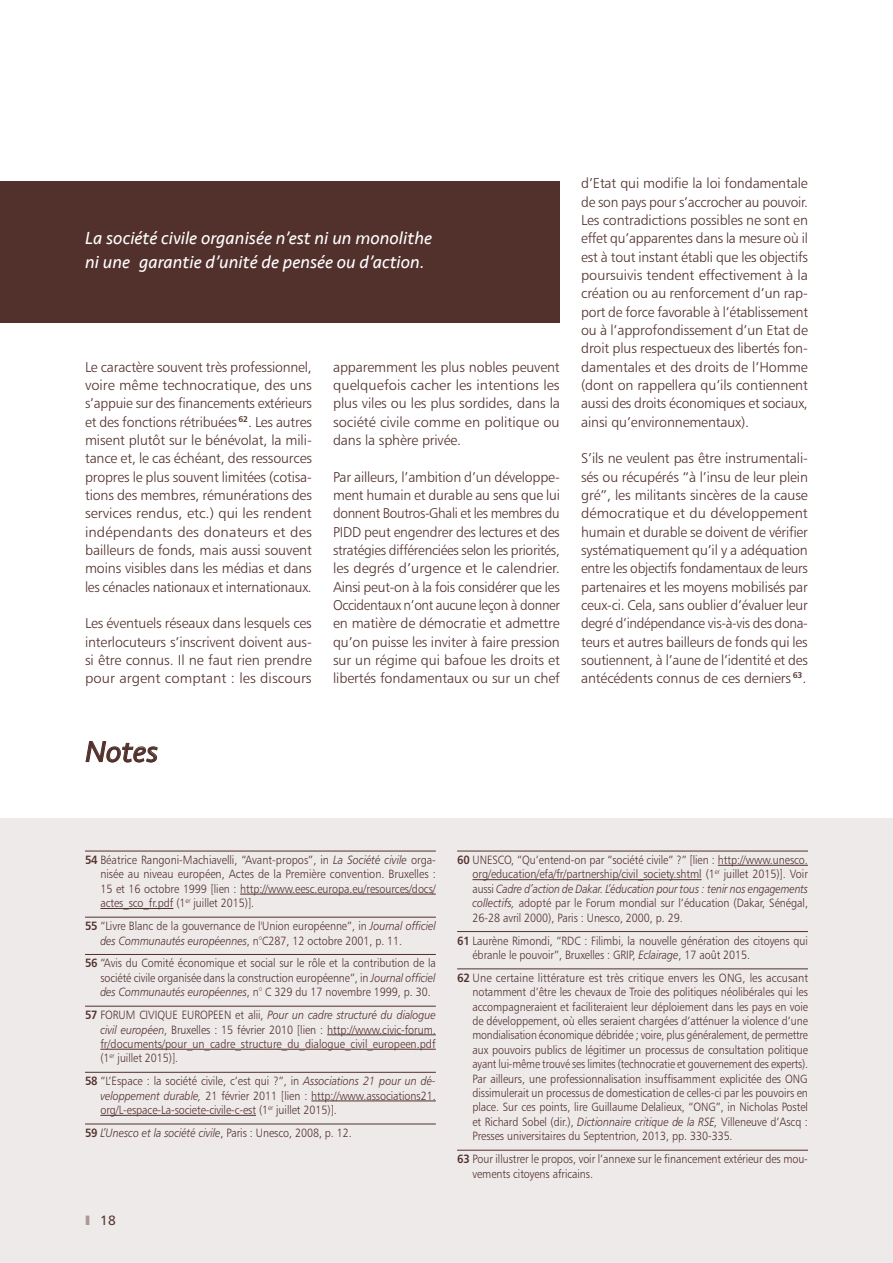
<style>
.page{position:relative;width:893px;height:1263px;background:#fff}
.page>*{position:absolute;margin:0;border:0;box-sizing:border-box;transform-origin:0 0}
.t1{font:italic 30px "Seravek";color:#52302c}
.t2{font:italic 18px/24px "Seravek";color:#fff}
.t3{font:14.25px/18.3px "Humanist 777 BT Light B";letter-spacing:-.01em;color:#52302c;text-align:justify}
.t4{font:13.5px "Humanist 777 BT Roman B";color:#52302c}
.t5{font:12px/14.4px "Humanist 777 BT Light B";letter-spacing:-.005em;color:#52302c;scale:.9 1}
.t6{font:12px/14.4px "Humanist 777 BT Light B";letter-spacing:-.005em;color:#52302c;text-align:justify;scale:.93 1}
.t7{font:12px/14.4px "Humanist 777 BT Light B";letter-spacing:-.005em;color:#52302c;text-align:justify;scale:.91 1}
.t8{font:12px "Humanist 777 BT Light Italic B";letter-spacing:-.01em;color:#52302c;scale:.9 1}
.t9{font:12px "Humanist 777 BT Light Italic B";letter-spacing:-.01em;color:#52302c;scale:.89 1}
.s1{font-family:"Humanist 777 BT Bold B"}
.s2{font-family:"Humanist 777 BT Light Italic B"}
.s3{font-family:"Humanist 777 BT Light B"}
.s4{font-family:"Humanist 777 BT Extra Black B";color:#a99896}
</style>
<div class="page">
<div style="left:0;top:819px;width:893px;height:444px;background:#eeeaea"></div>
<hr style="left:85px;top:851px;width:351px;height:1px;background:#52302c">
<hr style="left:240px;top:894px;width:196px;height:1px;background:#52302c">
<hr style="left:100px;top:908px;width:73px;height:1px;background:#52302c">
<hr style="left:85px;top:917px;width:351px;height:1px;background:#52302c">
<hr style="left:85px;top:954px;width:351px;height:1px;background:#52302c">
<hr style="left:85px;top:1006px;width:351px;height:1px;background:#52302c">
<hr style="left:327px;top:1034px;width:109px;height:1px;background:#52302c">
<hr style="left:100px;top:1049px;width:336px;height:1px;background:#52302c">
<hr style="left:85px;top:1072px;width:351px;height:1px;background:#52302c">
<hr style="left:311px;top:1101px;width:125px;height:1px;background:#52302c">
<hr style="left:100px;top:1115px;width:156px;height:1px;background:#52302c">
<hr style="left:85px;top:1124px;width:351px;height:1px;background:#52302c">
<hr style="left:457px;top:851px;width:351px;height:1px;background:#52302c">
<hr style="left:718px;top:865px;width:90px;height:1px;background:#52302c">
<hr style="left:472px;top:879px;width:230px;height:1px;background:#52302c">
<hr style="left:457px;top:931px;width:351px;height:1px;background:#52302c">
<hr style="left:457px;top:968px;width:351px;height:1px;background:#52302c">
<hr style="left:457px;top:1150px;width:351px;height:1px;background:#52302c">
<svg style="left:85px;top:741px;width:73px;height:22px"></svg>
<div style="left:0;top:181px;width:560px;height:141px;background:#52302c"></div>
<p class="t2" style="left:85px;top:226px;width:349px">La société civile organisée n’est ni un monolithe ni une garantie d’unité de pensée ou d’action.</p>
<p class="t3" style="left:85px;top:357px;width:228px">Le caractère souvent très professionnel, voire même technocratique, des uns s’appuie sur des financements extérieurs et des fonctions rétribuées <sup>62</sup>. Les autres misent plutôt sur le bénévolat, la mili&shy;tance et, le cas échéant, des ressources propres le plus souvent limitées (cotisa&shy;tions des membres, rémunérations des services rendus, etc.) qui les rendent indépendants des donateurs et des bailleurs de fonds, mais aussi souvent moins visibles dans les médias et dans les cénacles nationaux et internationaux.</p>
<p class="t3" style="left:85px;top:614px;width:228px">Les éventuels réseaux dans lesquels ces interlocuteurs s’inscrivent doivent aus&shy;si être connus. Il ne faut rien prendre pour argent comptant : les discours</p>
<p class="t3" style="left:333px;top:357px;width:228px">apparemment les plus nobles peuvent quelquefois cacher les intentions les plus viles ou les plus sordides, dans la société civile comme en politique ou dans la sphère privée.</p>
<p class="t3" style="left:333px;top:467px;width:228px">Par ailleurs, l’ambition d’un développe&shy;ment humain et durable au sens que lui donnent Boutros-Ghali et les membres du PIDD peut engendrer des lectures et des stratégies différenciées selon les priorités, les degrés d’urgence et le calendrier.<br>Ainsi peut-on à la fois considérer que les Occidentaux n’ont aucune leçon à donner en matière de démocratie et admettre qu’on puisse les inviter à faire pression sur un régime qui bafoue les droits et libertés fondamentaux ou sur un chef</p>
<p class="t3" style="left:581px;top:174px;width:228px">d’Etat qui modifie la loi fondamentale de son pays pour s’accrocher au pouvoir.<br>Les contradictions possibles ne sont en effet qu’apparentes dans la mesure où il est à tout instant établi que les objectifs poursuivis tendent effectivement à la création ou au renforcement d’un rap&shy;port de force favorable à l’établissement ou à l’approfondissement d’un Etat de droit plus respectueux des libertés fon&shy;damentales et des droits de l’Homme (dont on rappellera qu’ils contiennent aussi des droits économiques et sociaux, ainsi qu’environnementaux).</p>
<p class="t3" style="left:581px;top:449px;width:228px">S’ils ne veulent pas être instrumentali&shy;sés ou récupérés “à l’insu de leur plein gré”, les militants sincères de la cause démocratique et du développement humain et durable se doivent de vérifier systématiquement qu’il y a adéquation entre les objectifs fondamentaux de leurs partenaires et les moyens mobilisés par ceux-ci. Cela, sans oublier d’évaluer leur degré d’indépendance vis-à-vis des dona&shy;teurs et autres bailleurs de fonds qui les soutiennent, à l’aune de l’identité et des antécédents connus de ces derniers <sup>63</sup>.</p>
<h1 class="t1" style="left:85px;top:728px;width:75px">Notes</h1>
<p class="t7" style="left:100px;top:852px;width:370px;text-indent:-15px"><span class="s1">54</span> Béatrice Rangoni-Machiavelli, “Avant-propos”, in <span class="s2">La Société civile</span> orga&shy;nisée au niveau européen, Actes de la Première convention. Bruxelles :<br>15 et 16 octobre 1999 [lien : http://www.eesc.europa.eu/resources/docs/ actes_sco_fr.pdf (1<sup>er</sup> juillet 2015)].</p>
<p class="t5" style="left:100px;top:918px;width:374px;text-indent:-15px"><span class="s1">55</span> “Livre Blanc de la gouvernance de l'Union européenne”, in <span class="s2">Journal officiel des Communautés européennes</span>, n°C287, 12 octobre 2001, p. 11.</p>
<p class="t5" style="left:100px;top:956px;width:374px;text-align:justify;text-indent:-15px"><span class="s1">56</span> “Avis du Comité économique et social sur le rôle et la contribution de la société civile organisée dans la construction européenne”, in <span class="s2">Journal officiel des Communautés européennes</span>, n° C 329 du 17 novembre 1999, p. 30.</p>
<p class="t8" style="left:85px;top:1007px;width:391px"><span class="s1">57</span> <span class="s3">FORUM CIVIQUE EUROPEEN et alii,</span> Pour un cadre structuré du dialogue</p>
<p class="t5" style="left:100px;top:1022px;width:374px;text-align:justify"><span class="s2">civil européen</span>, Bruxelles : 15 février 2010 [lien : http://www.civic-forum. fr/documents/pour_un_cadre_structure_du_dialogue_civil_europeen.pdf (1<sup>er</sup> juillet 2015)].</p>
<p class="t5" style="left:100px;top:1074px;width:374px;text-align:justify;text-indent:-15px"><span class="s1">58</span> “L’Espace : la société civile, c’est qui ?”, in <span class="s2">Associations 21 pour un dé&shy;veloppement durable,</span> 21 février 2011 [lien : http://www.associations21. org/L-espace-La-societe-civile-c-est (1<sup>er</sup> juillet 2015)].</p>
<p class="t8" style="left:85px;top:1125px;width:298px"><span class="s1">59</span> L’Unesco et la société civile<span class="s3">, Paris : Unesco, 2008, p. 12.</span></p>
<p class="t4" style="left:85px;top:1211px;width:32px"><span class="s4">I</span> 18</p>
<p class="t5" style="left:457px;top:852px;width:391px;text-align:right"><span class="s1">60</span> UNESCO, “Qu’entend-on par “société civile” ?” [lien : http://www.unesco. org/education/efa/fr/partnership/civil_society.shtml (1<sup>er</sup> juillet 2015)]. Voir</p>
<p class="t9" style="left:472px;top:881px;width:378px"><span class="s3">aussi</span> Cadre d’action de Dakar. L’éducation pour tous : tenir nos engagements</p>
<p class="t7" style="left:472px;top:896px;width:370px"><span class="s2">collectifs,</span> adopté par le Forum mondial sur l’éducation (Dakar, Sénégal,<br>26-28 avril 2000), Paris : Unesco, 2000, p. 29.</p>
<p class="t5" style="left:472px;top:933px;width:374px;text-indent:-15px"><span class="s1">61</span> Laurène Rimondi, “RDC : Filimbi, la nouvelle génération des citoyens qui ébranle le pouvoir”, Bruxelles : GRIP, <span class="s2">Eclairage</span>, 17 août 2015.</p>
<p class="t6" style="left:472px;top:970px;width:362px;text-indent:-15px"><span class="s1">62</span> Une certaine littérature est très critique envers les ONG, les accusant notamment d’être les chevaux de Troie des politiques néolibérales qui les accompagneraient et faciliteraient leur déploiement dans les pays en voie de développement, où elles seraient chargées d’atténuer la violence d’une mondialisation économique débridée ; voire, plus généralement, de permettre aux pouvoirs publics de légitimer un processus de consultation politique ayant lui-même trouvé ses limites (technocratie et gouvernement des experts).<br>Par ailleurs, une professionnalisation insuffisamment explicitée des ONG dissimulerait un processus de domestication de celles-ci par les pouvoirs en place. Sur ces points, lire Guillaume Delalieux, “ONG”, in Nicholas Postel et Richard Sobel (dir.), <span class="s2">Dictionnaire critique de la RSE,</span> Villeneuve d’Ascq :<br>Presses universitaires du Septentrion, 2013, pp. 330-335.</p>
<p class="t5" style="left:472px;top:1151px;width:374px;text-indent:-15px"><span class="s1">63</span> Pour illustrer le propos, voir l’annexe sur le financement extérieur des mou&shy;vements citoyens africains.</p>
</div>
